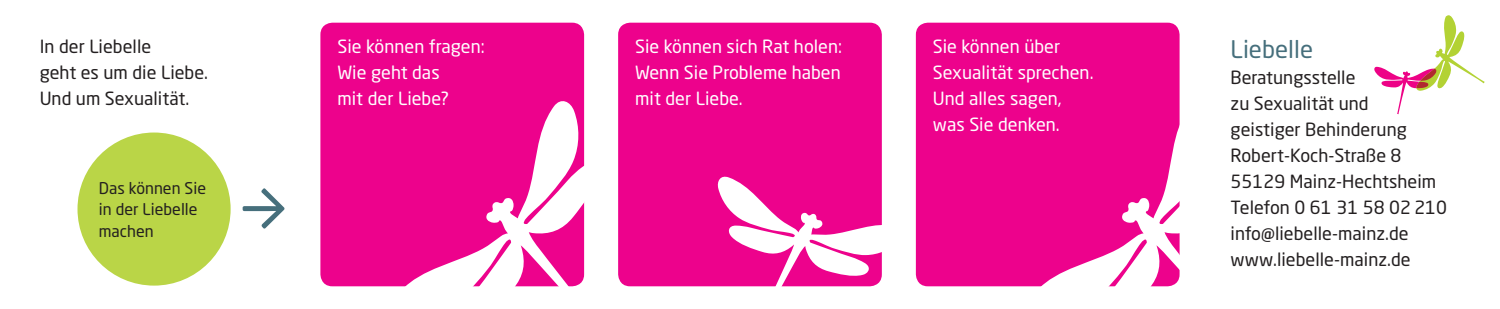
<style>
.page{position:relative;width:1500px;height:309px;background:#fff}
.page>*{position:absolute;margin:0;border:0;box-sizing:border-box;transform-origin:0 0}
.t1{font:60px "Orgon";color:#466f7c}
.t2{font:24px "Neo Sans Std";color:#466f7c}
.t3{font:18px/26px "Neo Sans Std";color:#231f20}
.t4{font:18px/26px "Neo Sans Std";color:#fff}
.t5{font:16px/21.5px "Neo Sans Std";color:#231f20}
</style>
<div class="page">
<div style="left:320px;top:23px;width:264px;height:263px;background:#ed028c;border-radius:12px"></div>
<div style="left:618px;top:23px;width:264px;height:263px;background:#ed028c;border-radius:12px"></div>
<div style="left:916px;top:23px;width:263px;height:263px;background:#ed028c;border-radius:12px"></div>
<div style="left:77px;top:133px;width:154px;height:153px;background:#bad547;border-radius:50%"></div>
<svg style="left:392px;top:97px;width:193px;height:190px"></svg>
<svg style="left:1028px;top:97px;width:152px;height:190px"></svg>
<svg style="left:716px;top:174px;width:166px;height:113px"></svg>
<svg style="left:1374px;top:15px;width:111px;height:100px"></svg>
<p class="t3" style="left:40px;top:34px;width:170px">In der Liebelle<br>geht es um die Liebe.<br>Und um Sexualität.</p>
<p class="t4" style="left:337px;top:34px;width:149px">Sie können fragen:<br>Wie geht das<br>mit der Liebe?</p>
<p class="t4" style="left:635px;top:34px;width:208px;text-align:justify">Sie können sich Rat holen:<br>Wenn Sie Probleme haben mit der Liebe.</p>
<p class="t4" style="left:933px;top:34px;width:162px">Sie können über<br>Sexualität sprechen.<br>Und alles sagen, was Sie denken.</p>
<h2 class="t2" style="left:1230px;top:35px;width:84px">Liebelle</h2>
<p class="t3" style="left:1230px;top:64px;width:218px">Beratungsstelle<br>zu Sexualität und<br>geistiger Behinderung<br>Robert-Koch-Straße 8<br>55129 Mainz-Hechtsheim<br>Telefon 0 61 31 58 02 210 info@liebelle-mainz.de www.liebelle-mainz.de</p>
<p class="t5" style="left:99px;top:177px;width:109px">Das können Sie in der Liebelle machen</p>
<h1 class="t1" style="left:240px;top:169px;width:48px">→</h1>
</div>
